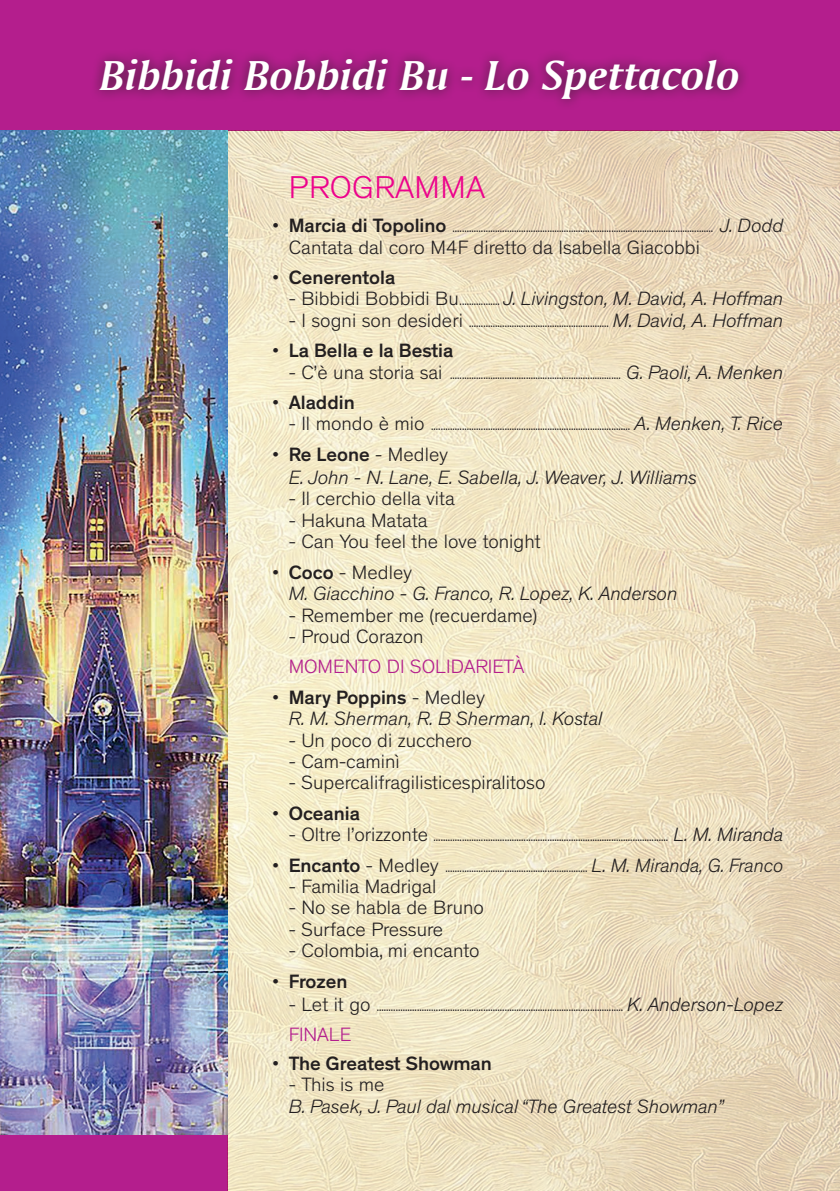
<style>
.page{position:relative;width:840px;height:1191px;background:#fff}
.page>*{position:absolute;margin:0;border:0;box-sizing:border-box;transform-origin:0 0}
.t1{font:44px "Amerigo BT Bold Italic A";color:#fff;scale:1.1 1}
.t2{font:300 32.2px "Theinhardt";letter-spacing:.015em;color:#ed028c}
.t3{font:300 19.6px "Theinhardt";color:#231f20}
.t4{font:italic 300 19.6px/21.4px "Theinhardt";color:#231f20}
.t5{font:500 19.6px "Theinhardt";color:#231f20}
.t6{font:300 19.6px "Theinhardt";color:#b41e8d}
.t7{font:300 13px "Theinhardt";color:#231f20}
.s1{font-size:19.6px}
.s2{font-weight:500;font-size:19.6px}
.s3{font-style:italic;font-size:19.6px}
.s4{font-weight:300}
.s5{font-style:normal}
.s6{font-style:normal;font-size:13px}
.s7{font-weight:500;font-style:normal}
</style>
<div class="page">
<div style="left:0;top:0;width:839px;height:130px;background:#b41e8d"></div>
<div style="left:0;top:1134px;width:227px;height:57px;background:#b41e8d"></div>
<img style="left:227px;top:130px;width:612px;height:1061px">
<div style="left:89px;top:48px;width:660px;height:63px;background:#231f20;opacity:.75"></div>
<img style="left:0;top:130px;width:227px;height:1004px">
<h1 class="t1" style="left:100px;top:49px;width:583px">Bibbidi Bobbidi Bu - Lo Spettacolo</h1>
<h2 class="t2" style="left:288px;top:168px;width:198px">PROGRAMMA</h2>
<p class="t7" style="left:272px;top:220px;width:512px"><span class="s1">•</span> <span class="s2">Marcia di Topolino</span> .............................................................................................................. <span class="s3">J. Dodd</span></p>
<h3 class="t3" style="left:288px;top:235px;width:412px">Cantata dal coro M4F diretto da Isabella Giacobbi</h3>
<h3 class="t5" style="left:272px;top:266px;width:124px"><span class="s4">•</span> Cenerentola</h3>
<h3 class="t4" style="left:288px;top:288px;width:495px"><span class="s5">- Bibbidi Bobbidi Bu</span><span class="s6">.................</span> J. Livingston, M. David, A. Hoffman</h3>
<p class="t7" style="left:288px;top:315px;width:495px"><span class="s1">- I sogni son desideri</span> ........................................................... <span class="s3">M. David, A. Hoffman</span></p>
<h3 class="t5" style="left:272px;top:339px;width:182px"><span class="s4">•</span> La Bella e la Bestia</h3>
<p class="t7" style="left:288px;top:366px;width:495px"><span class="s1">- C’è una storia sai</span> ........................................................................ <span class="s3">G. Paoli, A. Menken</span></p>
<h3 class="t5" style="left:272px;top:391px;width:84px"><span class="s4">•</span> Aladdin</h3>
<p class="t7" style="left:288px;top:418px;width:495px"><span class="s1">- Il mondo è mio</span> .................................................................................... <span class="s3">A. Menken, T. Rice</span></p>
<h3 class="t4" style="left:288px;top:443px;width:409px;line-height:23.2px;text-indent:-16px"><span class="s5">•</span> <span class="s7">Re Leone</span> <span class="s5">- Medley<br></span>E. John - N. Lane, E. Sabella, J. Weaver, J. Williams</h3>
<h3 class="t3" style="left:288px;top:487px;width:167px">- Il cerchio della vita</h3>
<h3 class="t3" style="left:288px;top:509px;width:140px">- Hakuna Matata</h3>
<h3 class="t3" style="left:288px;top:530px;width:253px">- Can You feel the love tonight</h3>
<h3 class="t4" style="left:288px;top:561px;width:390px;text-indent:-16px"><span class="s5">•</span> <span class="s7">Coco</span> <span class="s5">- Medley<br></span>M. Giacchino - G. Franco, R. Lopez, K. Anderson</h3>
<h3 class="t3" style="left:288px;top:603px;width:250px">- Remember me (recuerdame)</h3>
<h3 class="t3" style="left:288px;top:625px;width:136px">- Proud Corazon</h3>
<h3 class="t6" style="left:288px;top:655px;width:237px">MOMENTO DI SOLIDARIETÀ</h3>
<h3 class="t4" style="left:288px;top:686px;width:315px;text-indent:-16px"><span class="s5">•</span> <span class="s7">Mary Poppins</span> <span class="s5">- Medley<br></span>R. M. Sherman, R. B Sherman, I. Kostal</h3>
<h3 class="t3" style="left:288px;top:728px;width:185px">- Un poco di zucchero</h3>
<h3 class="t3" style="left:288px;top:750px;width:112px">- Cam-caminì</h3>
<h3 class="t3" style="left:288px;top:771px;width:258px">- Supercalifragilisticespiralitoso</h3>
<h3 class="t5" style="left:272px;top:801px;width:89px"><span class="s4">•</span> Oceania</h3>
<p class="t7" style="left:288px;top:829px;width:495px"><span class="s1">- Oltre l’orizzonte</span> ................................................................................................... <span class="s3">L. M. Miranda</span></p>
<p class="t7" style="left:272px;top:859px;width:512px"><span class="s1">•</span> <span class="s2">Encanto</span> <span class="s1">- Medley</span> ............................................................ <span class="s3">L. M. Miranda, G. Franco</span></p>
<h3 class="t3" style="left:288px;top:875px;width:149px">- Familia Madrigal</h3>
<h3 class="t3" style="left:288px;top:896px;width:197px">- No se habla de Bruno</h3>
<h3 class="t3" style="left:288px;top:918px;width:156px">- Surface Pressure</h3>
<h3 class="t3" style="left:288px;top:939px;width:192px">- Colombia, mi encanto</h3>
<h3 class="t5" style="left:272px;top:969px;width:77px"><span class="s4">•</span> Frozen</h3>
<p class="t7" style="left:288px;top:999px;width:495px"><span class="s1">- Let it go</span> ........................................................................................................ <span class="s3">K. Anderson-Lopez</span></p>
<h3 class="t6" style="left:288px;top:1023px;width:64px">FINALE</h3>
<h3 class="t5" style="left:272px;top:1051px;width:221px"><span class="s4">•</span> The Greatest Showman</h3>
<h3 class="t3" style="left:288px;top:1073px;width:97px">- This is me</h3>
<h3 class="t4" style="left:288px;top:1095px;width:436px">B. Pasek, J. Paul dal musical “The Greatest Showman”</h3>
</div>
